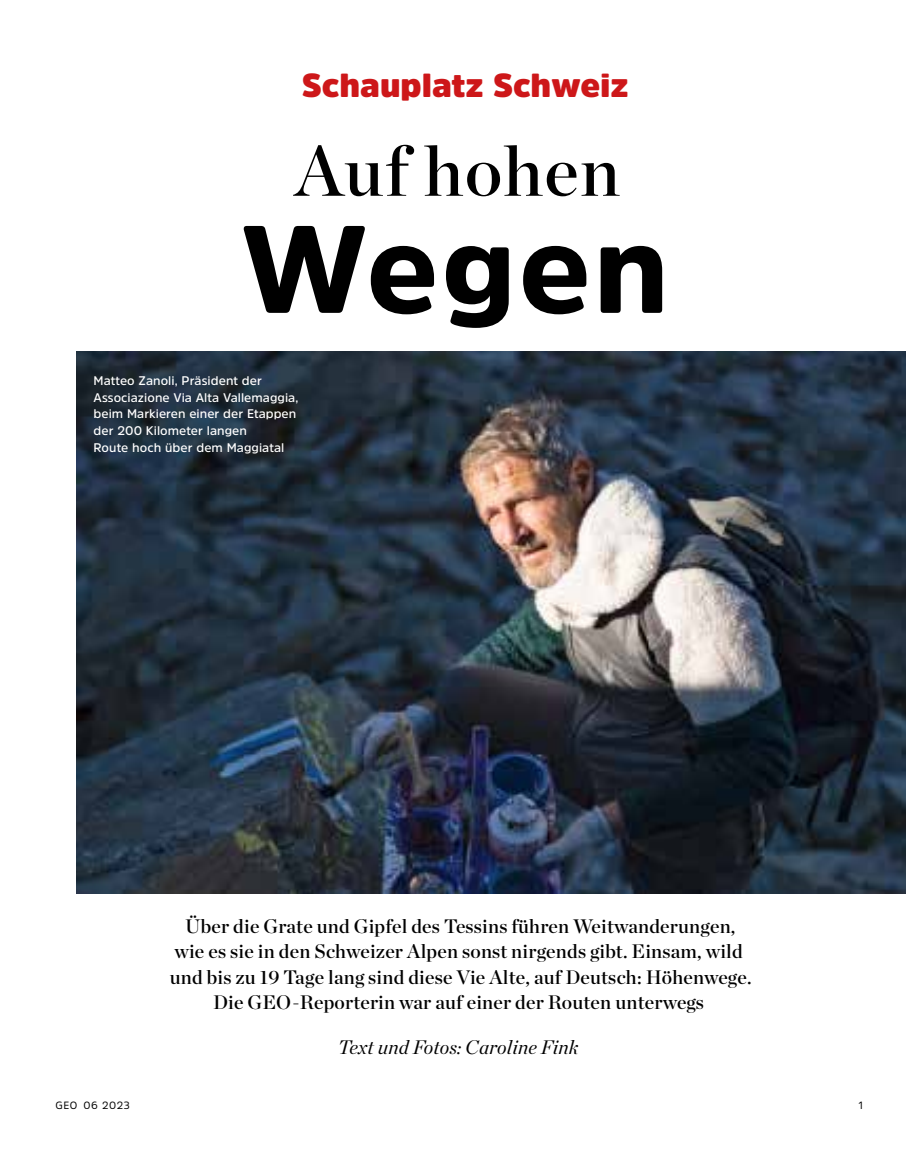
<style>
.page{position:relative;width:906px;height:1149px;background:#fff}
.page>*{position:absolute;margin:0;border:0;box-sizing:border-box;transform-origin:0 0}
.t1{font:900 123px "Amsi Pro";letter-spacing:.02em;color:#000}
.t2{font:70.5px "Chronicle Display Semi";letter-spacing:.02em;color:#000}
.t3{font:900 33px "Amsi Pro";color:#cd1719}
.t4{font:19.5px/25.5px "Chronicle Display Semi";letter-spacing:.01em;color:#000;text-align:center}
.t5{font:italic 19.5px "Chronicle Display";letter-spacing:.01em;color:#000}
.t6{font:600 12.45px/16.5px "Amsi Pro";letter-spacing:.005em;color:#fff}
.t7{font:10.5px "Amsi Pro";letter-spacing:.045em;color:#000}
</style>
<div class="page">
<img style="left:77px;top:351px;width:829px;height:541px">
<h3 class="t3" style="left:302px;top:62px;width:328px">Schauplatz Schweiz</h3>
<h2 class="t2" style="left:295px;top:116px;width:326px">Auf hohen</h2>
<h1 class="t1" style="left:240px;top:184px;width:430px">Wegen</h1>
<p class="t6" style="left:94px;top:372px;width:206px">Matteo Zanoli, Präsident der<br>Associazione Via Alta Vallemaggia, beim Markieren einer der Etappen der 200 Kilometer langen<br>Route hoch über dem Maggiatal</p>
<p class="t4" style="left:170px;top:911px;width:583px">Über die Grate und Gipfel des Tessins führen Weitwanderungen, wie es sie in den Schweizer Alpen sonst nirgends gibt. Einsam, wild und bis zu 19 Tage lang sind diese Vie Alte, auf Deutsch: Höhenwege.<br>Die GEO-Reporterin war auf einer der Routen unterwegs</p>
<p class="t5" style="left:338px;top:1031px;width:242px">Text und Fotos: Caroline Fink</p>
<p class="t7" style="left:55px;top:1097px;width:76px">GEO 06 2023</p>
<p class="t7" style="left:858px;top:1097px;width:6px">1</p>
</div>
